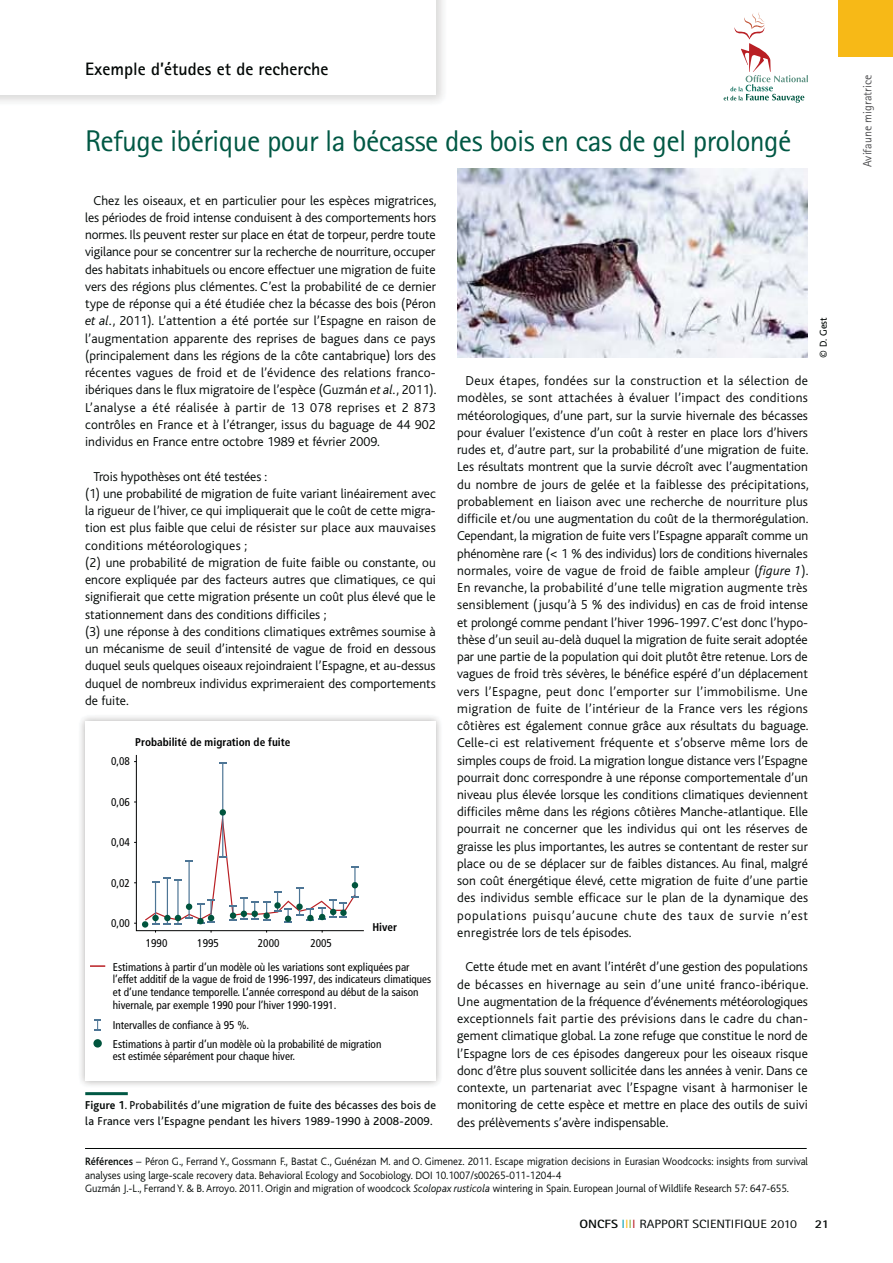
<style>
.page{position:relative;width:893px;height:1263px;background:#fff}
.page>*{position:absolute;margin:0;border:0;box-sizing:border-box;transform-origin:0 0}
.t1{font:30px "Rotis Sans Serif";letter-spacing:-.02em;color:#005844}
.t2{font:700 18px "Rotis Sans Serif";color:#030806}
.t3{font:300 13.5px/17.2px "Bliss";color:#030806;text-align:justify}
.t4{font:12px/15.3px "Bliss";letter-spacing:.01em;color:#030806;scale:.95 1}
.t5{font:12px "Rotis Sans Serif";color:#030806;scale:1.15 1}
.t6{font:12px "Rotis Sans Serif";color:#4f4f51}
.t7{font:700 12px "Rotis Sans Serif";color:#030806;scale:1.15 1}
.t8{font:condensed 11.25px/12.8px "Frutiger";color:#010202}
.t9{font:300 11.25px/13.5px "Bliss";color:#030806;scale:.95 1}
.t10{font:700 condensed 11.25px "Frutiger";color:#010202}
.t11{font:10.5px "Bliss";color:#030806;scale:.95 1}
.s1{font-style:italic}
.s2{font-weight:700}
.s3{font-weight:500}
.s4{color:#00a0b2}
.s5{color:#f7b917}
.s6{color:#86b03f}
.s7{color:#b91f24}
</style>
<div class="page">
<div style="left:838px;top:1px;width:54px;height:56px;background:#f7b917"></div>
<svg style="left:723px;top:12px;width:85px;height:91px"></svg>
<hr style="left:85px;top:1148px;width:721px;height:1px;background:#030806">
<hr style="left:85px;top:1092px;width:43px;height:3px;background:#005844">
<img style="left:81px;top:717px;width:359px;height:369px">
<div style="left:85px;top:721px;width:351px;height:360px;background:#fff"></div>
<svg style="left:94px;top:1019px;width:7px;height:11px"></svg>
<svg style="left:90px;top:965px;width:15px;height:2px"></svg>
<div style="left:93px;top:1039px;width:9px;height:9px;background:#00543d;border-radius:50%"></div>
<svg style="left:134px;top:754px;width:230px;height:179px"></svg>
<img style="left:457px;top:169px;width:351px;height:189px">
<h2 class="t2" style="left:85px;top:62px;width:245px">Exemple d’études et de recherche</h2>
<h1 class="t1" style="left:85px;top:130px;width:707px">Refuge ibérique pour la bécasse des bois en cas de gel prolongé</h1>
<p class="t3" style="left:85px;top:193px;width:353px;text-indent:9px">Chez les oiseaux, et en particulier pour les espèces migratrices, les périodes de froid intense conduisent à des comportements hors normes. Ils peuvent rester sur place en état de torpeur, perdre toute vigilance pour se concentrer sur la recherche de nourriture, occuper des habitats inhabituels ou encore effectuer une migration de fuite vers des régions plus clémentes. C’est la probabilité de ce dernier type de réponse qui a été étudiée chez la bécasse des bois (Péron <span class="s1">et al.</span>, 2011). L’attention a été portée sur l’Espagne en raison de l’augmentation apparente des reprises de bagues dans ce pays (principalement dans les régions de la côte cantabrique) lors des récentes vagues de froid et de l’évidence des relations franco&shy;ibériques dans le flux migratoire de l’espèce (Guzmán <span class="s1">et al.</span>, 2011).<br>L’analyse a été réalisée à partir de 13 078 reprises et 2 873 contrôles en France et à l’étranger, issus du baguage de 44 902 individus en France entre octobre 1989 et février 2009.</p>
<p class="t3" style="left:85px;top:469px;width:352px;text-align:left;text-indent:9px">Trois hypothèses ont été testées :<br>(1) une probabilité de migration de fuite variant linéairement avec la rigueur de l’hiver, ce qui impliquerait que le coût de cette migra&shy;tion est plus faible que celui de résister sur place aux mauvaises conditions météorologiques ;<br>(2) une probabilité de migration de fuite faible ou constante, ou encore expliquée par des facteurs autres que climatiques, ce qui signifierait que cette migration présente un coût plus élevé que le stationnement dans des conditions difficiles ;<br>(3) une réponse à des conditions climatiques extrêmes soumise à un mécanisme de seuil d’intensité de vague de froid en dessous duquel seuls quelques oiseaux rejoindraient l’Espagne, et au-dessus duquel de nombreux individus exprimeraient des comportements de fuite.</p>
<p class="t10" style="left:135px;top:738px;width:157px">Probabilité de migration de fuite</p>
<p class="t8" style="left:111px;top:756px;width:20px">0,08</p>
<p class="t8" style="left:111px;top:796px;width:20px">0,06</p>
<p class="t8" style="left:111px;top:837px;width:20px">0,04</p>
<p class="t8" style="left:111px;top:877px;width:20px">0,02</p>
<p class="t8" style="left:111px;top:918px;width:20px">0,00</p>
<p class="t8" style="left:113px;top:961px;width:320px">Estimations à partir d’un modèle où les variations sont expliquées par l’effet additif de la vague de froid de 1996-1997, des indicateurs climatiques et d’une tendance temporelle. L’année correspond au début de la saison hivernale, par exemple 1990 pour l’hiver 1990-1991.</p>
<p class="t8" style="left:113px;top:1016px;width:270px;line-height:19px">Intervalles de confiance à 95 %.<br>Estimations à partir d’un modèle où la probabilité de migration</p>
<p class="t8" style="left:113px;top:1051px;width:184px">est estimée séparément pour chaque hiver.</p>
<p class="t10" style="left:372px;top:923px;width:26px">Hiver</p>
<p class="t8" style="left:146px;top:938px;width:23px">1990</p>
<p class="t8" style="left:197px;top:938px;width:23px">1995</p>
<p class="t8" style="left:258px;top:938px;width:23px">2000</p>
<p class="t8" style="left:310px;top:938px;width:23px">2005</p>
<p class="t4" style="left:85px;top:1099px;width:371px"><span class="s2">Figure 1</span>. Probabilités d’une migration de fuite des bécasses des bois de la France vers l’Espagne pendant les hivers 1989-1990 à 2008-2009.</p>
<p class="t3" style="left:457px;top:373px;width:353px;text-indent:9px">Deux étapes, fondées sur la construction et la sélection de modèles, se sont attachées à évaluer l’impact des conditions météorologiques, d’une part, sur la survie hivernale des bécasses pour évaluer l’existence d’un coût à rester en place lors d’hivers rudes et, d’autre part, sur la probabilité d’une migration de fuite.<br>Les résultats montrent que la survie décroît avec l’augmentation du nombre de jours de gelée et la faiblesse des précipitations, probablement en liaison avec une recherche de nourriture plus difficile et/ou une augmentation du coût de la thermorégulation.<br>Cependant, la migration de fuite vers l’Espagne apparaît comme un phénomène rare (&lt; 1 % des individus) lors de conditions hivernales normales, voire de vague de froid de faible ampleur (<span class="s1">figure 1</span>).<br>En revanche, la probabilité d’une telle migration augmente très sensiblement (jusqu’à 5 % des individus) en cas de froid intense et prolongé comme pendant l’hiver 1996-1997. C’est donc l’hypo&shy;thèse d’un seuil au-delà duquel la migration de fuite serait adoptée par une partie de la population qui doit plutôt être retenue. Lors de vagues de froid très sévères, le bénéfice espéré d’un déplacement vers l’Espagne, peut donc l’emporter sur l’immobilisme. Une migration de fuite de l’intérieur de la France vers les régions côtières est également connue grâce aux résultats du baguage.<br>Celle-ci est relativement fréquente et s’observe même lors de simples coups de froid. La migration longue distance vers l’Espagne pourrait donc correspondre à une réponse comportementale d’un niveau plus élevée lorsque les conditions climatiques deviennent difficiles même dans les régions côtières Manche-atlantique. Elle pourrait ne concerner que les individus qui ont les réserves de graisse les plus importantes, les autres se contentant de rester sur place ou de se déplacer sur de faibles distances. Au final, malgré son coût énergétique élevé, cette migration de fuite d’une partie des individus semble efficace sur le plan de la dynamique des populations puisqu’aucune chute des taux de survie n’est enregistrée lors de tels épisodes.</p>
<p class="t3" style="left:457px;top:960px;width:353px;text-indent:9px">Cette étude met en avant l’intérêt d’une gestion des populations de bécasses en hivernage au sein d’une unité franco-ibérique.<br>Une augmentation de la fréquence d’événements météorologiques exceptionnels fait partie des prévisions dans le cadre du chan&shy;gement climatique global. La zone refuge que constitue le nord de l’Espagne lors de ces épisodes dangereux pour les oiseaux risque donc d’être plus souvent sollicitée dans les années à venir. Dans ce contexte, un partenariat avec l’Espagne visant à harmoniser le monitoring de cette espèce et mettre en place des outils de suivi des prélèvements s’avère indispensable.</p>
<p class="t9" style="left:85px;top:1156px;width:762px"><span class="s3">Références</span> – Péron G., Ferrand Y., Gossmann F., Bastat C., Guénézan M. and O. Gimenez. 2011. Escape migration decisions in Eurasian Woodcocks: insights from survival analyses using large-scale recovery data. Behavioral Ecology and Socobiology. DOI 10.1007/s00265-011-1204-4<br>Guzmán J.-L., Ferrand Y. &amp; B. Arroyo. 2011. Origin and migration of woodcock <span class="s1">Scolopax rusticola</span> wintering in Spain. European Journal of Wildlife Research 57: 647-655.</p>
<p class="t11" style="left:819px;top:358px;width:44px;rotate:-90deg">© D. Gest</p>
<p class="t5" style="left:579px;top:1219px;width:190px"><span class="s2">ONCFS</span> <span class="s4">I</span><span class="s5">I</span><span class="s6">I</span><span class="s7">I</span> RAPPORT SCIENTIFIQUE 2010</p>
<p class="t7" style="left:814px;top:1219px;width:14px">21</p>
<p class="t6" style="left:863px;top:167px;width:94px;rotate:-90deg">Avifaune migratrice</p>
</div>
